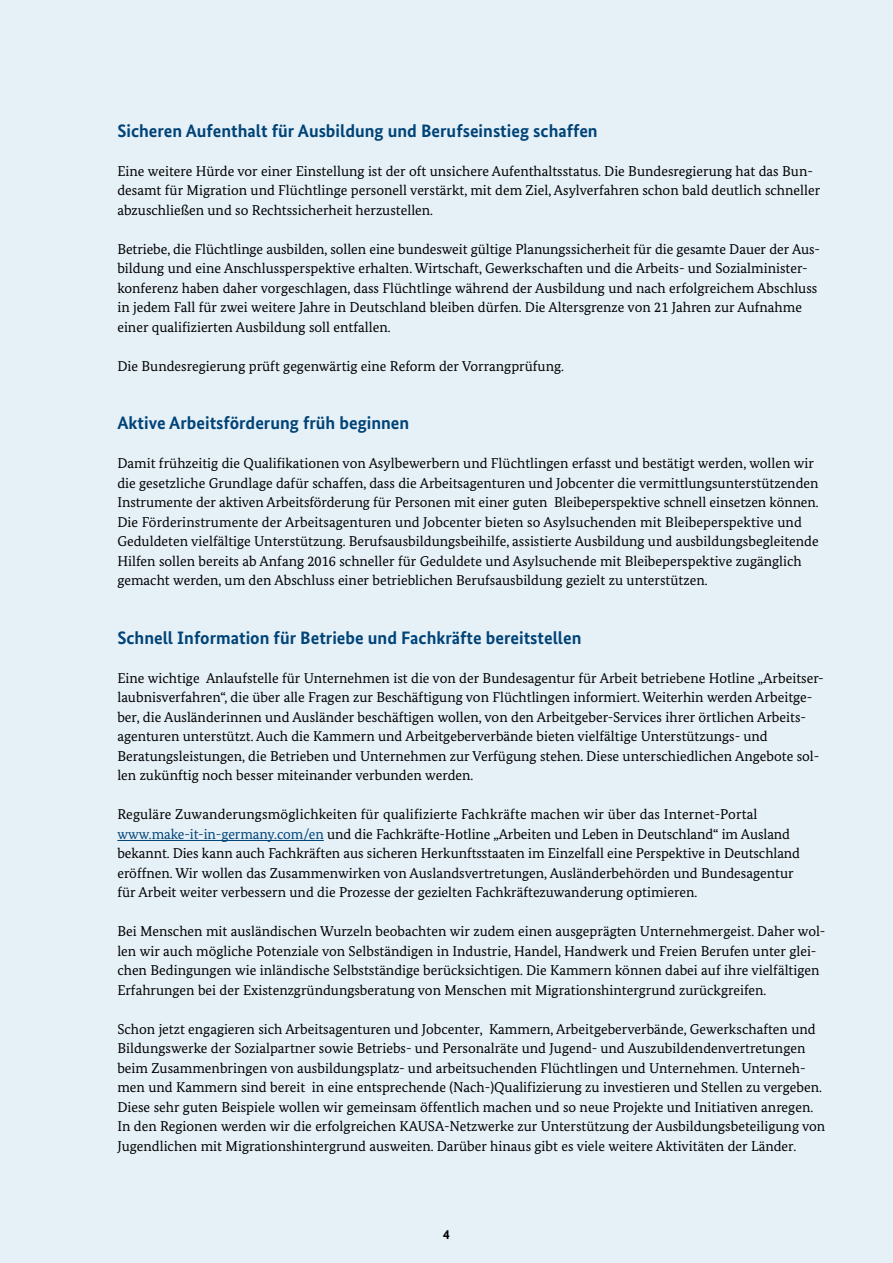
<style>
.page{position:relative;width:893px;height:1263px;background:#e5f0f7}
.page>*{position:absolute;margin:0;border:0;box-sizing:border-box;transform-origin:0 0}
.t1{font:700 18px "Bundes Sans";color:#004377}
.t2{font:14.25px/19.5px "Bundes Serif";color:#000}
.t3{font:700 13.5px "Bundes Sans";color:#000}
.s1{color:#004377}
</style>
<div class="page">
<hr style="left:117px;top:840px;width:207px;height:1px;background:#004377">
<p class="t1" style="left:117px;top:119px;width:482px">Sicheren Aufenthalt für Ausbildung und Berufseinstieg schaffen</p>
<p class="t2" style="left:117px;top:161px;width:704px">Eine weitere Hürde vor einer Einstellung ist der oft unsichere Aufenthaltsstatus. Die Bundesregierung hat das Bun&shy;desamt für Migration und Flüchtlinge personell verstärkt, mit dem Ziel, Asylverfahren schon bald deutlich schneller abzuschließen und so Rechtssicherheit herzustellen.</p>
<p class="t2" style="left:117px;top:239px;width:703px">Betriebe, die Flüchtlinge ausbilden, sollen eine bundesweit gültige Planungssicherheit für die gesamte Dauer der Aus&shy;bildung und eine Anschlussperspektive erhalten. Wirtschaft, Gewerkschaften und die Arbeits- und Sozialminister&shy;konferenz haben daher vorgeschlagen, dass Flüchtlinge während der Ausbildung und nach erfolgreichem Abschluss in jedem Fall für zwei weitere Jahre in Deutschland bleiben dürfen. Die Altersgrenze von 21 Jahren zur Aufnahme einer qualifizierten Ausbildung soll entfallen.</p>
<p class="t2" style="left:117px;top:356px;width:448px">Die Bundesregierung prüft gegenwärtig eine Reform der Vorrangprüfung.</p>
<p class="t1" style="left:117px;top:412px;width:293px">Aktive Arbeitsförderung früh beginnen</p>
<p class="t2" style="left:117px;top:453px;width:703px">Damit frühzeitig die Qualifikationen von Asylbewerbern und Flüchtlingen erfasst und bestätigt werden, wollen wir die gesetzliche Grundlage dafür schaffen, dass die Arbeitsagenturen und Jobcenter die vermittlungsunterstützenden Instrumente der aktiven Arbeitsförderung für Personen mit einer guten Bleibeperspektive schnell einsetzen können.<br>Die Förderinstrumente der Arbeitsagenturen und Jobcenter bieten so Asylsuchenden mit Bleibeperspektive und Geduldeten vielfältige Unterstützung. Berufsausbildungsbeihilfe, assistierte Ausbildung und ausbildungsbegleitende Hilfen sollen bereits ab Anfang 2016 schneller für Geduldete und Asylsuchende mit Bleibeperspektive zugänglich gemacht werden, um den Abschluss einer betrieblichen Berufsausbildung gezielt zu unterstützen.</p>
<p class="t1" style="left:117px;top:626px;width:466px">Schnell Information für Betriebe und Fachkräfte bereitstellen</p>
<p class="t2" style="left:117px;top:668px;width:708px">Eine wichtige Anlaufstelle für Unternehmen ist die von der Bundesagentur für Arbeit betriebene Hotline „Arbeitser&shy;laubnisverfahren“, die über alle Fragen zur Beschäftigung von Flüchtlingen informiert. Weiterhin werden Arbeitge&shy;ber, die Ausländerinnen und Ausländer beschäftigen wollen, von den Arbeitgeber-Services ihrer örtlichen Arbeits&shy;agenturen unterstützt. Auch die Kammern und Arbeitgeberverbände bieten vielfältige Unterstützungs- und Beratungsleistungen, die Betrieben und Unternehmen zur Verfügung stehen. Diese unterschiedlichen Angebote sol&shy;len zukünftig noch besser miteinander verbunden werden.</p>
<p class="t2" style="left:117px;top:804px;width:684px">Reguläre Zuwanderungsmöglichkeiten für qualifizierte Fachkräfte machen wir über das Internet-Portal <span class="s1">www.make-it-in-germany.com/en</span> und die Fachkräfte-Hotline „Arbeiten und Leben in Deutschland“ im Ausland bekannt. Dies kann auch Fachkräften aus sicheren Herkunftsstaaten im Einzelfall eine Perspektive in Deutschland eröffnen. Wir wollen das Zusammenwirken von Auslandsvertretungen, Ausländerbehörden und Bundesagentur für Arbeit weiter verbessern und die Prozesse der gezielten Fachkräftezuwanderung optimieren.</p>
<p class="t2" style="left:117px;top:921px;width:710px">Bei Menschen mit ausländischen Wurzeln beobachten wir zudem einen ausgeprägten Unternehmergeist. Daher wol&shy;len wir auch mögliche Potenziale von Selbständigen in Industrie, Handel, Handwerk und Freien Berufen unter glei&shy;chen Bedingungen wie inländische Selbstständige berücksichtigen. Die Kammern können dabei auf ihre vielfältigen Erfahrungen bei der Existenzgründungsberatung von Menschen mit Migrationshintergrund zurückgreifen.</p>
<p class="t2" style="left:117px;top:1019px;width:709px">Schon jetzt engagieren sich Arbeitsagenturen und Jobcenter, Kammern, Arbeitgeberverbände, Gewerkschaften und Bildungswerke der Sozialpartner sowie Betriebs- und Personalräte und Jugend- und Auszubildendenvertretungen beim Zusammenbringen von ausbildungsplatz- und arbeitsuchenden Flüchtlingen und Unternehmen. Unterneh&shy;men und Kammern sind bereit in eine entsprechende (Nach-)Qualifizierung zu investieren und Stellen zu vergeben.<br>Diese sehr guten Beispiele wollen wir gemeinsam öffentlich machen und so neue Projekte und Initiativen anregen.<br>In den Regionen werden wir die erfolgreichen KAUSA-Netzwerke zur Unterstützung der Ausbildungsbeteiligung von Jugendlichen mit Migrationshintergrund ausweiten. Darüber hinaus gibt es viele weitere Aktivitäten der Länder.</p>
<p class="t3" style="left:443px;top:1226px;width:8px">4</p>
</div>
